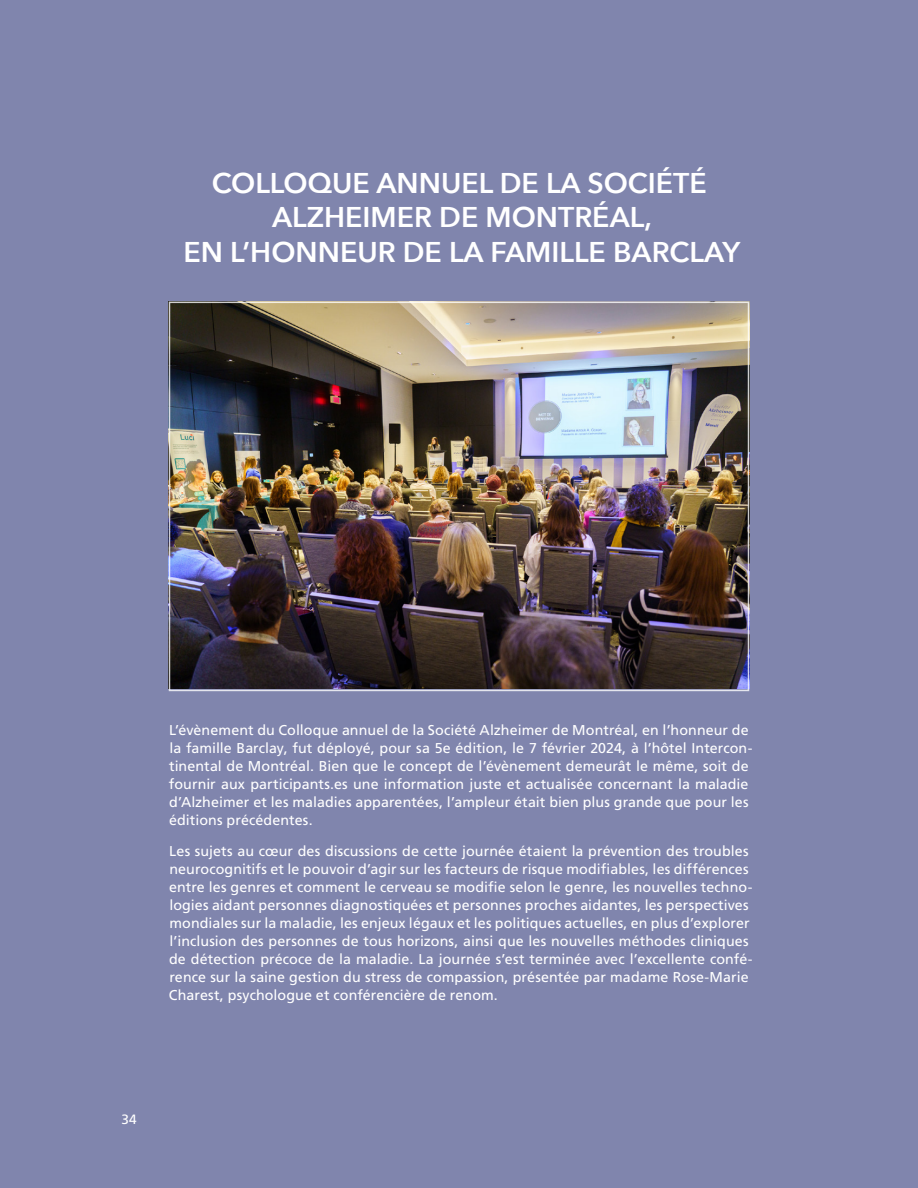
<style>
.page{position:relative;width:918px;height:1188px;background:#8085ad}
.page>*{position:absolute;margin:0;border:0;box-sizing:border-box;transform-origin:0 0}
.t1{font:600 28.5px/34.5px "Avenir Next";color:#fff;text-align:center}
.t2{font:14.25px/18px "Frutiger LT Std";letter-spacing:.005em;color:#fff}
.t3{font:13.5px "Frutiger LT Std";color:#fff}
</style>
<div class="page">
<img style="left:172px;top:305px;width:574px;height:383px">
<div style="left:169px;top:302px;width:580px;height:389px;border:2px solid #fff"></div>
<h1 class="t1" style="left:183px;top:165px;width:558px">COLLOQUE ANNUEL DE LA SOCIÉTÉ<br>ALZHEIMER DE MONTRÉAL,<br>EN L’HONNEUR DE LA FAMILLE BARCLAY</h1>
<p class="t2" style="left:169px;top:721px;width:585px">L’évènement du Colloque annuel de la Société Alzheimer de Montréal, en l’honneur de la famille Barclay, fut déployé, pour sa 5e édition, le 7 février 2024, à l’hôtel Intercon&shy;tinental de Montréal. Bien que le concept de l’évènement demeurât le même, soit de fournir aux participants.es une information juste et actualisée concernant la maladie d’Alzheimer et les maladies apparentées, l’ampleur était bien plus grande que pour les éditions précédentes.</p>
<p class="t2" style="left:169px;top:842px;width:585px">Les sujets au cœur des discussions de cette journée étaient la prévention des troubles neurocognitifs et le pouvoir d’agir sur les facteurs de risque modifiables, les différences entre les genres et comment le cerveau se modifie selon le genre, les nouvelles techno&shy;logies aidant personnes diagnostiquées et personnes proches aidantes, les perspectives mondiales sur la maladie, les enjeux légaux et les politiques actuelles, en plus d’explorer l’inclusion des personnes de tous horizons, ainsi que les nouvelles méthodes cliniques de détection précoce de la maladie. La journée s’est terminée avec l’excellente confé&shy;rence sur la saine gestion du stress de compassion, présentée par madame Rose-Marie Charest, psychologue et conférencière de renom.</p>
<p class="t3" style="left:122px;top:1111px;width:17px">34</p>
</div>
